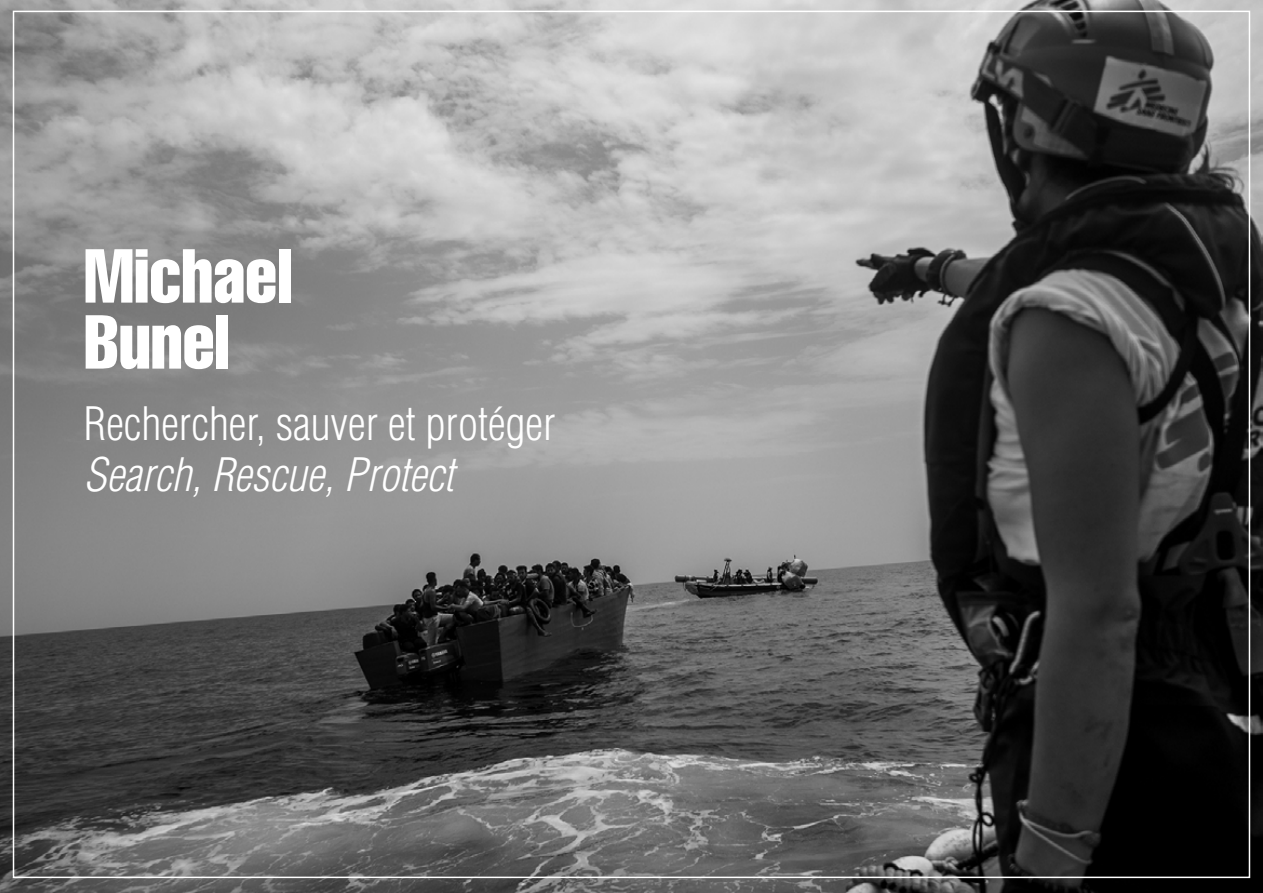
<style>
.page{position:relative;width:1263px;height:893px;background:#fff}
.page>*{position:absolute;margin:0;border:0;box-sizing:border-box;transform-origin:0 0}
.t1{font:75px/66px "Helvetica LT Std Comp";color:#fff}
.t2{font:300 condensed 45px "Helvetica LT Std";color:#fff}
.t3{font:italic 300 condensed 45px "Helvetica LT Std";color:#fff}
</style>
<div class="page">
<img style="left:0;top:0;width:1263px;height:893px">
<h1 class="t1" style="left:84px;top:242px;width:210px">Michael<br>Bunel</h1>
<p class="t2" style="left:84px;top:396px;width:473px">Rechercher, sauver et protéger</p>
<p class="t3" style="left:84px;top:447px;width:371px">Search, Rescue, Protect</p>
</div>
